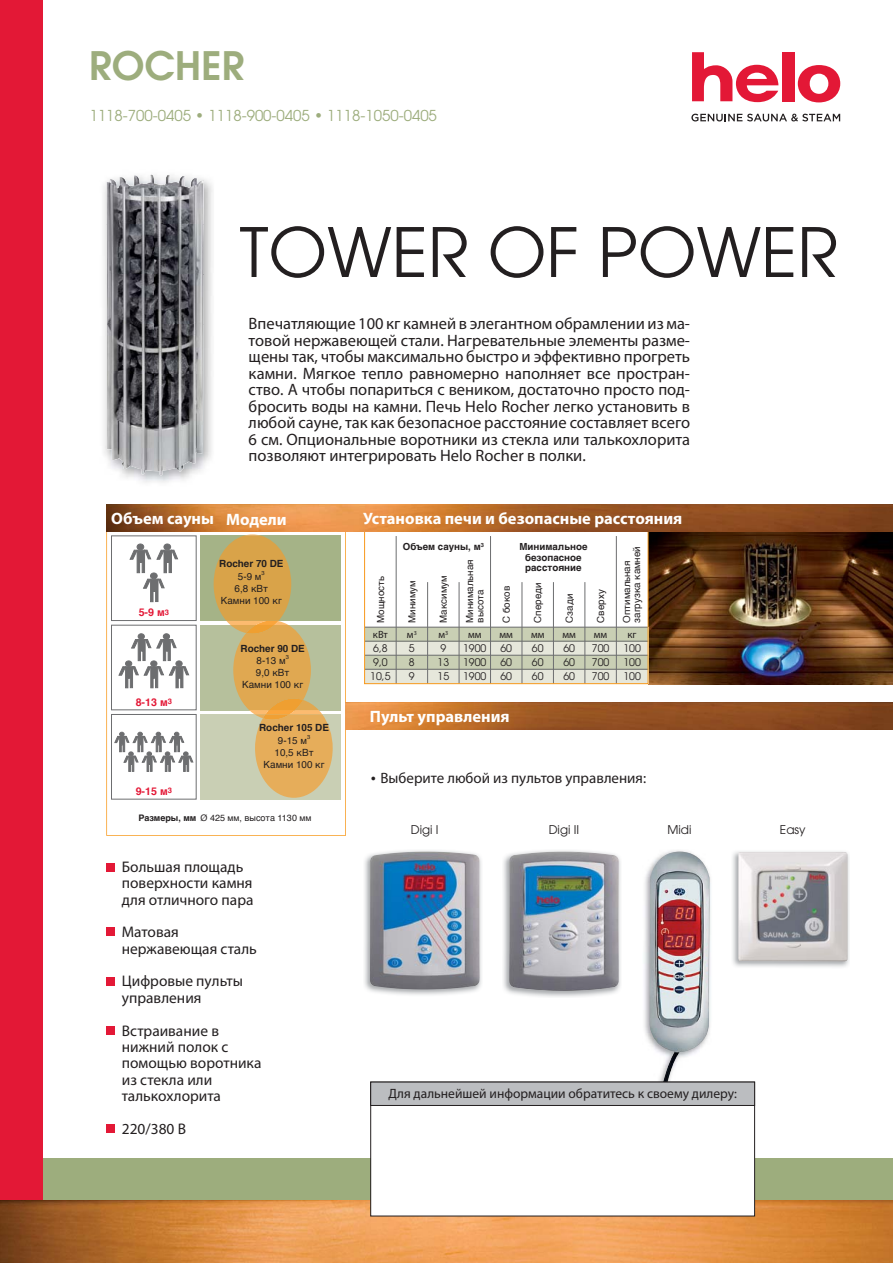
<style>
.page{position:relative;width:893px;height:1263px;background:#fff}
.page>*{position:absolute;margin:0;border:0;box-sizing:border-box;transform-origin:0 0}
.t1{font:67.5px "Avant Garde";color:#231f20}
.t2{font:600 39px "Avant Garde";color:#9dad7d}
.t3{font:16.5px/16.5px "Myriad Pro";color:#231f20;text-align:justify}
.t4{font:700 16.5px "Myriad Pro";color:#fff}
.t5{font:15.45px/16.4px "Myriad Pro";color:#231f20}
.t6{font:15px "Avant Garde";color:#9dad7d}
.t7{font:15px "Myriad Pro";color:#231f20}
.t8{font:13.5px "Myriad Pro";color:#231f20}
.t9{font:12px "Avant Garde";color:#231f20}
.t10{font:700 10.65px "Helvetica";color:#e31836}
.t11{font:10.5px/14.1px "Avant Garde";color:#231f20;text-align:justify}
.t12{font:10.5px "Myriad Pro";color:#231f20}
.t13{font:9.9px/12.1px "Helvetica";color:#231f20;text-align:center}
.t14{font:700 9.9px "Helvetica";color:#231f20}
.t15{font:9.75px/10.5px "Helvetica";color:#231f20}
.t16{font:700 9.75px/10.5px "Helvetica";color:#231f20;text-align:center}
.t17{font:9px "Helvetica";color:#231f20}
.t18{font:5.7px "Helvetica";color:#231f20}
.s1{font-size:7.65px}
.s2{font-weight:700}
.s3{font-family:"Avant Garde";font-weight:600;font-size:12px}
</style>
<div class="page">
<img style="left:643px;top:850px;width:69px;height:232px">
<img style="left:649px;top:852px;width:60px;height:230px">
<img style="left:648px;top:531px;width:245px;height:153px">
<div style="left:365px;top:669px;width:283px;height:14px;background:#e6e7db"></div>
<div style="left:365px;top:641px;width:283px;height:14px;background:#e6e7db"></div>
<div style="left:365px;top:655px;width:283px;height:14px;background:#c9cfb4"></div>
<div style="left:365px;top:627px;width:283px;height:14px;background:#c9cfb4"></div>
<hr style="left:396px;top:536px;width:1px;height:148px;background:#6d6e70">
<hr style="left:585px;top:582px;width:1px;height:101px;background:#6d6e70">
<hr style="left:553px;top:582px;width:1px;height:101px;background:#6d6e70">
<hr style="left:522px;top:582px;width:1px;height:101px;background:#6d6e70">
<hr style="left:490px;top:536px;width:1px;height:147px;background:#6d6e70">
<hr style="left:459px;top:582px;width:1px;height:101px;background:#6d6e70">
<hr style="left:427px;top:582px;width:1px;height:101px;background:#6d6e70">
<hr style="left:365px;top:669px;width:283px;height:1px;background:#6d6e70">
<hr style="left:365px;top:641px;width:283px;height:1px;background:#6d6e70">
<hr style="left:365px;top:655px;width:283px;height:1px;background:#6d6e70">
<hr style="left:365px;top:627px;width:283px;height:1px;background:#6d6e70">
<hr style="left:616px;top:536px;width:1px;height:147px;background:#6d6e70">
<div style="left:364px;top:521px;width:284px;height:163px;border:1px solid #f8991c"></div>
<svg style="left:106px;top:531px;width:240px;height:305px"></svg>
<div style="left:0;top:1158px;width:893px;height:42px;background:#9dad7d"></div>
<div style="left:0;top:0;width:43px;height:1263px;background:#e31836"></div>
<img style="left:0;top:1200px;width:893px;height:63px">
<div style="left:371px;top:1082px;width:384px;height:134px;background:#fff"></div>
<div style="left:370px;top:1082px;width:385px;height:134px;border:1px solid #231f20"></div>
<div style="left:371px;top:1082px;width:384px;height:23px;background:#bbbdc0"></div>
<div style="left:370px;top:1082px;width:385px;height:24px;border:1px solid #231f20"></div>
<div style="left:201px;top:536px;width:140px;height:85px;background:#a5b387"></div>
<div style="left:201px;top:714px;width:140px;height:85px;background:#c9cfb4"></div>
<div style="left:201px;top:625px;width:140px;height:85px;background:#b6c09c"></div>
<svg style="left:214px;top:534px;width:119px;height:264px"></svg>
<div style="left:111px;top:714px;width:85px;height:85px;background:#fff"></div>
<div style="left:111px;top:714px;width:85px;height:85px;border:1px solid #6d6e70"></div>
<svg style="left:115px;top:732px;width:78px;height:40px"></svg>
<div style="left:111px;top:625px;width:85px;height:85px;background:#fff"></div>
<div style="left:111px;top:625px;width:85px;height:85px;border:1px solid #6d6e70"></div>
<svg style="left:119px;top:634px;width:70px;height:54px"></svg>
<div style="left:111px;top:536px;width:85px;height:84px;background:#fff"></div>
<div style="left:111px;top:536px;width:85px;height:85px;border:1px solid #6d6e70"></div>
<div style="left:137px;top:544px;width:7px;height:6px;background:#6d6e70;border-radius:50%"></div>
<div style="left:137px;top:544px;width:7px;height:6px;border:1px solid #6d6e70;border-radius:50%"></div>
<svg style="left:130px;top:550px;width:21px;height:23px"></svg>
<div style="left:164px;top:544px;width:7px;height:6px;background:#6d6e70;border-radius:50%"></div>
<div style="left:164px;top:544px;width:7px;height:6px;border:1px solid #6d6e70;border-radius:50%"></div>
<svg style="left:157px;top:550px;width:21px;height:23px"></svg>
<div style="left:150px;top:573px;width:7px;height:6px;background:#6d6e70;border-radius:50%"></div>
<div style="left:150px;top:573px;width:7px;height:6px;border:1px solid #6d6e70;border-radius:50%"></div>
<svg style="left:143px;top:579px;width:21px;height:23px"></svg>
<img style="left:346px;top:703px;width:547px;height:27px">
<img style="left:106px;top:504px;width:787px;height:27px">
<svg style="left:692px;top:52px;width:86px;height:50px"></svg>
<div style="left:782px;top:52px;width:12px;height:49px;background:#e31836"></div>
<svg style="left:798px;top:65px;width:42px;height:37px"></svg>
<svg style="left:691px;top:114px;width:149px;height:7px"></svg>
<img style="left:364px;top:850px;width:118px;height:145px">
<img style="left:370px;top:852px;width:110px;height:137px">
<img style="left:503px;top:850px;width:118px;height:147px">
<img style="left:509px;top:852px;width:110px;height:139px">
<img style="left:732px;top:851px;width:117px;height:116px">
<img style="left:738px;top:852px;width:110px;height:110px">
<img style="left:103px;top:179px;width:110px;height:304px">
<img style="left:106px;top:174px;width:98px;height:301px">
<div style="left:106px;top:928px;width:9px;height:8px;background:#e31836"></div>
<div style="left:106px;top:977px;width:9px;height:9px;background:#e31836"></div>
<div style="left:106px;top:1026px;width:9px;height:8px;background:#e31836"></div>
<div style="left:106px;top:863px;width:9px;height:8px;background:#e31836"></div>
<div style="left:106px;top:1124px;width:9px;height:9px;background:#e31836"></div>
<h2 class="t2" style="left:89px;top:51px;width:157px">ROCHER</h2>
<p class="t6" style="left:90px;top:110px;width:349px">1118-700-0405 • 1118-900-0405 • 1118-1050-0405</p>
<h1 class="t1" style="left:240px;top:227px;width:600px">TOWER OF POWER</h1>
<p class="t3" style="left:249px;top:317px;width:443px">Впечатляющие 100 кг камней в элегантном обрамлении из ма&shy;товой нержавеющей стали. Нагревательные элементы разме&shy;щены так, чтобы максимально быстро и эффективно прогреть камни. Мягкое тепло равномерно наполняет все простран&shy;ство. А чтобы попариться с веником, достаточно просто под&shy;бросить воды на камни. Печь Helo Rocher легко установить в любой сауне, так как безопасное расстояние составляет всего 6 см. Опциональные воротники из стекла или талькохлорита позволяют интегрировать Helo Rocher в полки.</p>
<p class="t4" style="left:111px;top:512px;width:177px">Объем сауны Модели</p>
<p class="t4" style="left:363px;top:512px;width:321px">Установка печи и безопасные расстояния</p>
<p class="t10" style="left:139px;top:608px;width:32px">5-9 м<span class="s1">3</span></p>
<p class="t10" style="left:136px;top:697px;width:38px">8-13 м<span class="s1">3</span></p>
<p class="t10" style="left:136px;top:787px;width:38px">9-15 м<span class="s1">3</span></p>
<p class="t14" style="left:219px;top:560px;width:66px">Rocher 70 DE</p>
<p class="t13" style="left:238px;top:571px;width:25px">5-9 м</p>
<p class="t18" style="left:262px;top:570px;width:5px">3</p>
<p class="t13" style="left:221px;top:583px;width:63px">6,8 кВт<br>Камни 100 кг</p>
<p class="t14" style="left:241px;top:644px;width:66px">Rocher 90 DE</p>
<p class="t13" style="left:257px;top:655px;width:31px">8-13 м</p>
<p class="t18" style="left:286px;top:655px;width:5px">3</p>
<p class="t13" style="left:242px;top:667px;width:63px">9,0 кВт<br>Камни 100 кг</p>
<p class="t14" style="left:259px;top:724px;width:71px">Rocher 105 DE</p>
<p class="t13" style="left:278px;top:735px;width:31px">9-15 м</p>
<p class="t18" style="left:307px;top:734px;width:5px">3</p>
<p class="t13" style="left:264px;top:747px;width:63px">10,5 кВт<br>Камни 100 кг</p>
<p class="t17" style="left:138px;top:814px;width:175px"><span class="s2">Размеры, мм</span> Ø 425 мм, высота 1130 мм</p>
<p class="t5" style="left:122px;top:860px;width:133px">Большая площадь поверхности камня для отличного пара</p>
<p class="t5" style="left:122px;top:926px;width:137px">Матовая нержавеющая сталь</p>
<p class="t5" style="left:122px;top:975px;width:123px">Цифровые пульты управления</p>
<p class="t5" style="left:122px;top:1024px;width:141px">Встраивание в нижний полок с помощью воротника из стекла или талькохлорита</p>
<p class="t5" style="left:122px;top:1122px;width:66px">220/380 В</p>
<p class="t16" style="left:403px;top:542px;width:83px">Объем сауны, м<sup>3</sup></p>
<p class="t16" style="left:519px;top:542px;width:69px">Минимальное безопасное расстояние</p>
<p class="t15" style="left:465px;top:623px;width:65px;rotate:-90deg">Минимальная высота</p>
<p class="t15" style="left:376px;top:623px;width:48px;rotate:-90deg">Мощность</p>
<p class="t15" style="left:408px;top:623px;width:44px;rotate:-90deg">Минимум</p>
<p class="t15" style="left:439px;top:623px;width:49px;rotate:-90deg">Максимум</p>
<p class="t15" style="left:502px;top:623px;width:38px;rotate:-90deg">С боков</p>
<p class="t15" style="left:533px;top:623px;width:42px;rotate:-90deg">Спереди</p>
<p class="t15" style="left:565px;top:623px;width:30px;rotate:-90deg">Сзади</p>
<p class="t15" style="left:596px;top:623px;width:35px;rotate:-90deg">Сверху</p>
<p class="t12" style="left:373px;top:631px;width:16px">кВт</p>
<p class="t11" style="left:370px;top:642px;width:22px;text-align:left">6,8<br>9,0<br>10,5</p>
<p class="t12" style="left:407px;top:631px;width:11px">м<sup>3</sup></p>
<p class="t11" style="left:409px;top:642px;width:7px">5<br>8<br>9</p>
<p class="t12" style="left:438px;top:631px;width:11px">м<sup>3</sup></p>
<p class="t11" style="left:437px;top:642px;width:13px;text-align:left">9<br>13<br>15</p>
<p class="t12" style="left:468px;top:631px;width:15px">мм</p>
<p class="t11" style="left:463px;top:642px;width:25px">1900<br>1900<br>1900</p>
<p class="t12" style="left:500px;top:631px;width:15px">мм</p>
<p class="t11" style="left:500px;top:642px;width:13px">60<br>60<br>60</p>
<p class="t4" style="left:370px;top:710px;width:141px">Пульт управления</p>
<p class="t12" style="left:531px;top:631px;width:15px">мм</p>
<p class="t11" style="left:532px;top:642px;width:13px">60<br>60<br>60</p>
<p class="t12" style="left:562px;top:631px;width:15px">мм</p>
<p class="t11" style="left:563px;top:642px;width:13px">60<br>60<br>60</p>
<p class="t12" style="left:594px;top:631px;width:15px">мм</p>
<p class="t11" style="left:592px;top:642px;width:19px">700<br>700<br>700</p>
<p class="t15" style="left:623px;top:623px;width:78px;line-height:9.8px;rotate:-90deg">Оптимальная загрузка камней</p>
<p class="t12" style="left:627px;top:631px;width:11px">кг</p>
<p class="t11" style="left:623px;top:642px;width:19px">100<br>100<br>100</p>
<p class="t7" style="left:370px;top:772px;width:278px"><span class="s3">•</span> Выберите любой из пультов управления:</p>
<p class="t9" style="left:411px;top:825px;width:29px">Digi I</p>
<p class="t9" style="left:549px;top:825px;width:32px">Digi II</p>
<p class="t9" style="left:667px;top:825px;width:26px">Midi</p>
<p class="t9" style="left:780px;top:825px;width:27px">Easy</p>
<p class="t8" style="left:388px;top:1089px;width:350px">Для дальнейшей информации обратитесь к своему дилеру:</p>
</div>
